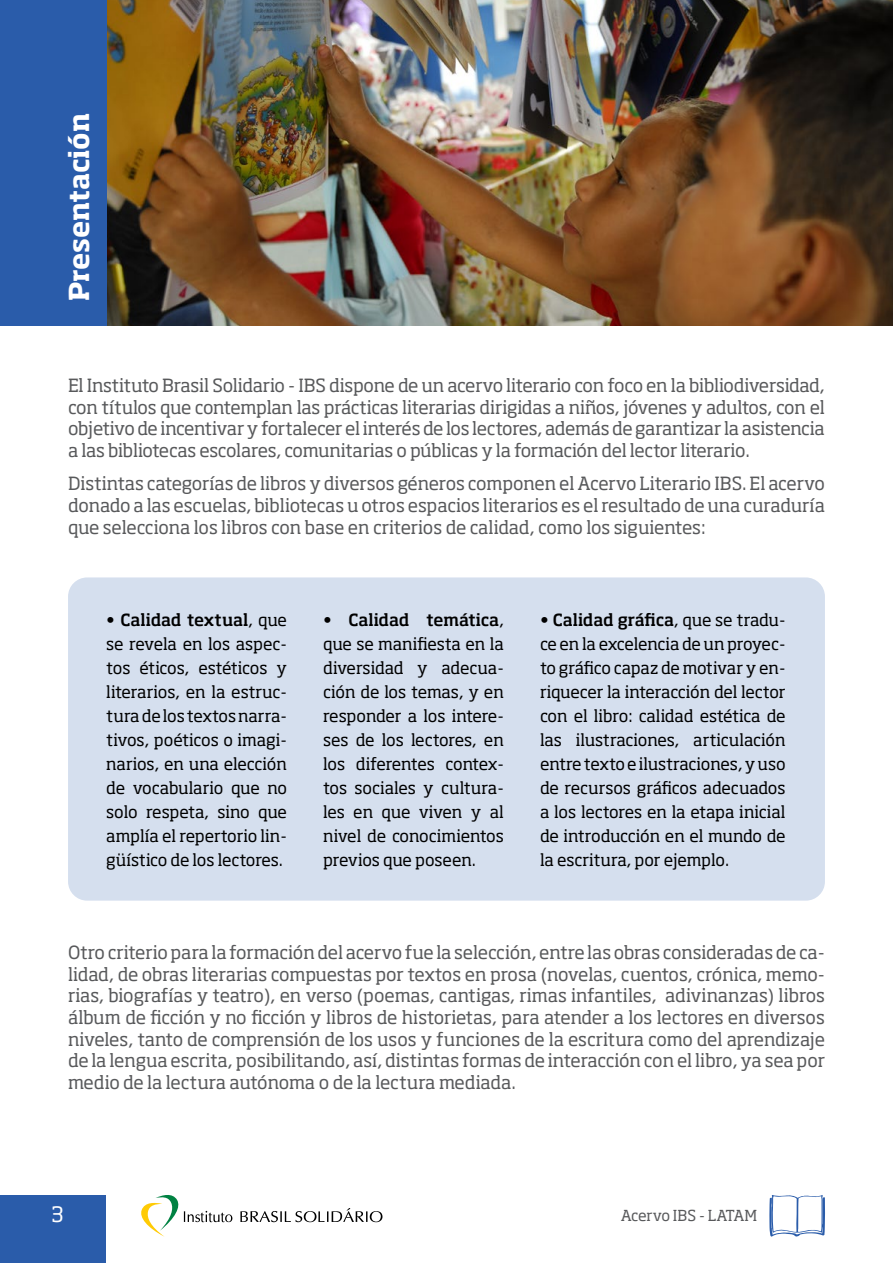
<style>
.page{position:relative;width:893px;height:1263px;background:#fff}
.page>*{position:absolute;margin:0;border:0;box-sizing:border-box;transform-origin:0 0}
.t1{font:700 27px "Soho Std";letter-spacing:-.005em;color:#fff}
.t2{font:21px "Soho Std";color:#fff}
.t3{font:18px/21.6px "Soho Std";letter-spacing:-.015em;color:#58595b;text-align:justify}
.t4{font:16.5px/24px "Soho Std";letter-spacing:-.005em;color:#000;text-align:justify}
.t5{font:15px "Soho Std";color:#58595b}
.s1{font-weight:500}
</style>
<div class="page">
<div style="left:0;top:1195px;width:106px;height:68px;background:#2a5caa"></div>
<svg style="left:240px;top:1208px;width:142px;height:14px"></svg>
<svg style="left:141px;top:1195px;width:91px;height:42px"></svg>
<svg style="left:769px;top:1195px;width:56px;height:42px"></svg>
<img style="left:106px;top:0;width:787px;height:326px">
<div style="left:0;top:0;width:106px;height:326px;background:#2a5caa"></div>
<div style="left:68px;top:577px;width:757px;height:324px;background:#d5dfee;border-radius:19px"></div>
<h1 class="t1" style="left:62px;top:301px;width:190px;rotate:-90deg">Presentación</h1>
<p class="t3" style="left:68px;top:374px;width:758px">El Instituto Brasil Solidario - IBS dispone de un acervo literario con foco en la bibliodiversidad, con títulos que contemplan las prácticas literarias dirigidas a niños, jóvenes y adultos, con el objetivo de incentivar y fortalecer el interés de los lectores, además de garantizar la asistencia a las bibliotecas escolares, comunitarias o públicas y la formación del lector literario.</p>
<p class="t3" style="left:68px;top:473px;width:758px">Distintas categorías de libros y diversos géneros componen el Acervo Literario IBS. El acervo donado a las escuelas, bibliotecas u otros espacios literarios es el resultado de una curaduría que selecciona los libros con base en criterios de calidad, como los siguientes:</p>
<p class="t4" style="left:106px;top:607px;width:182px">• <span class="s1">Calidad textual</span>, que se revela en los aspec&shy;tos éticos, estéticos y literarios, en la estruc&shy;tura de los textos narra&shy;tivos, poéticos o imagi&shy;narios, en una elección de vocabulario que no solo respeta, sino que amplía el repertorio lin&shy;güístico de los lectores.</p>
<p class="t4" style="left:323px;top:607px;width:182px">• <span class="s1">Calidad temática</span>, que se manifiesta en la diversidad y adecua&shy;ción de los temas, y en responder a los intere&shy;ses de los lectores, en los diferentes contex&shy;tos sociales y cultura&shy;les en que viven y al nivel de conocimientos previos que poseen.</p>
<p class="t4" style="left:540px;top:608px;width:247px">• <span class="s1">Calidad gráfica</span>, que se tradu&shy;ce en la excelencia de un proyec&shy;to gráfico capaz de motivar y en&shy;riquecer la interacción del lector con el libro: calidad estética de las ilustraciones, articulación entre texto e ilustraciones, y uso de recursos gráficos adecuados a los lectores en la etapa inicial de introducción en el mundo de la escritura, por ejemplo.</p>
<p class="t3" style="left:68px;top:941px;width:758px">Otro criterio para la formación del acervo fue la selección, entre las obras consideradas de ca&shy;lidad, de obras literarias compuestas por textos en prosa (novelas, cuentos, crónica, memo&shy;rias, biografías y teatro), en verso (poemas, cantigas, rimas infantiles, adivinanzas) libros álbum de ficción y no ficción y libros de historietas, para atender a los lectores en diversos niveles, tanto de comprensión de los usos y funciones de la escritura como del aprendizaje de la lengua escrita, posibilitando, así, distintas formas de interacción con el libro, ya sea por medio de la lectura autónoma o de la lectura mediada.</p>
<p class="t2" style="left:51px;top:1201px;width:14px">3</p>
<p class="t5" style="left:621px;top:1206px;width:138px">Acervo IBS - LATAM</p>
</div>
